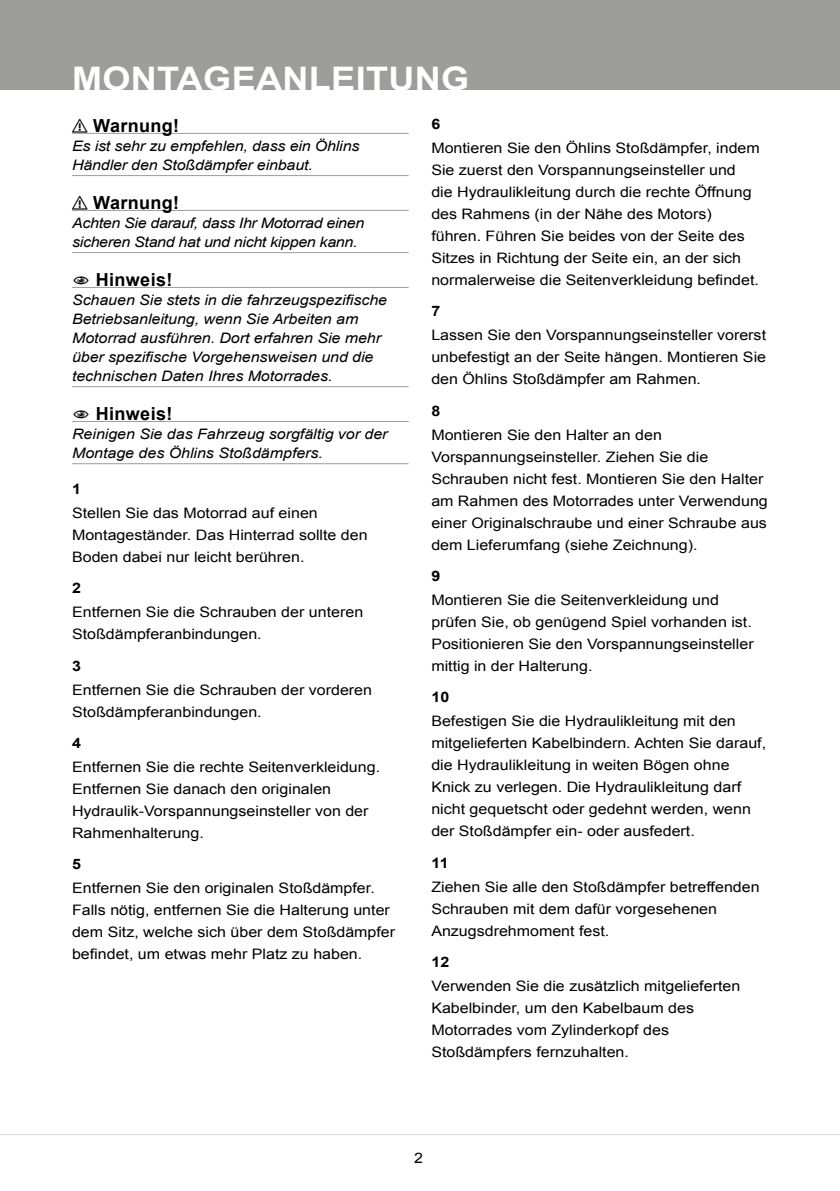
<style>
.page{position:relative;width:840px;height:1191px;background:#fff}
.page>*{position:absolute;margin:0;border:0;box-sizing:border-box;transform-origin:0 0}
.t1{font:700 32.4px "Arial";letter-spacing:.01em;color:#fff;scale:1.11 1}
.t2{font:700 18px "Arial";color:#000}
.t3{font:14.4px/22px "Arial";color:#000;scale:1.11 1}
.t4{font:italic 14.4px/19px "Arial";letter-spacing:-.005em;color:#000;scale:1.11 1}
.t5{font:700 14.4px "Arial";color:#000;scale:1.11 1}
</style>
<div class="page">
<div style="left:0;top:0;width:839px;height:90px;background:#9d9d9c"></div>
<hr style="left:0;top:1134px;width:838px;height:1px;background:#dadada">
<hr style="left:72px;top:133px;width:336px;height:1px;background:#9d9d9c">
<hr style="left:72px;top:175px;width:336px;height:1px;background:#9d9d9c">
<hr style="left:72px;top:210px;width:336px;height:1px;background:#9d9d9c">
<hr style="left:72px;top:252px;width:336px;height:1px;background:#9d9d9c">
<hr style="left:72px;top:287px;width:336px;height:1px;background:#9d9d9c">
<hr style="left:72px;top:386px;width:336px;height:1px;background:#9d9d9c">
<hr style="left:72px;top:421px;width:336px;height:1px;background:#9d9d9c">
<hr style="left:72px;top:463px;width:336px;height:1px;background:#9d9d9c">
<h1 class="t1" style="left:72px;top:57px;width:359px">MONTAGEANLEITUNG</h1>
<p class="t2" style="left:72px;top:113px;width:48px">⚠ WARNUNG!</p>
<p class="t4" style="left:72px;top:136px;width:260px">Es ist sehr zu empfehlen, dass ein Öhlins<br>Händler den Stoßdämpfer einbaut.</p>
<p class="t2" style="left:72px;top:190px;width:48px">⚠ WARNUNG!</p>
<p class="t4" style="left:72px;top:213px;width:264px">Achten Sie darauf, dass Ihr Motorrad einen sicheren Stand hat und nicht kippen kann.</p>
<p class="t2" style="left:90px;top:267px;width:10px">1HI</p>
<p class="t2" style="left:126px;top:267px;width:48px">NWEI S!</p>
<p class="t4" style="left:72px;top:290px;width:285px">Schauen Sie stets in die fahrzeugspezifische Betriebsanleitung, wenn Sie Arbeiten am Motorrad ausführen. Dort erfahren Sie mehr über spezifische Vorgehensweisen und die technischen Daten Ihres Motorrades.</p>
<p class="t2" style="left:90px;top:401px;width:10px">1HI</p>
<p class="t2" style="left:126px;top:401px;width:48px">NWEI S!</p>
<p class="t4" style="left:72px;top:424px;width:285px">Reinigen Sie das Fahrzeug sorgfältig vor der<br>Montage des Öhlins Stoßdämpfers.</p>
<p class="t5" style="left:431px;top:114px;width:10px">6</p>
<p class="t3" style="left:431px;top:137px;width:297px">Montieren Sie den Öhlins Stoßdämpfer, indem Sie zuerst den Vorspannungseinsteller und die Hydraulikleitung durch die rechte Öffnung des Rahmens (in der Nähe des Motors) führen. Führen Sie beides von der Seite des Sitzes in Richtung der Seite ein, an der sich normalerweise die Seitenverkleidung befindet.</p>
<p class="t5" style="left:431px;top:301px;width:10px">7</p>
<p class="t3" style="left:431px;top:324px;width:303px;text-align:justify">Lassen Sie den Vorspannungseinsteller vorerst unbefestigt an der Seite hängen. Montieren Sie den Öhlins Stoßdämpfer am Rahmen.</p>
<p class="t5" style="left:431px;top:401px;width:10px">8</p>
<p class="t3" style="left:431px;top:424px;width:304px">Montieren Sie den Halter an den Vorspannungseinsteller. Ziehen Sie die Schrauben nicht fest. Montieren Sie den Halter am Rahmen des Motorrades unter Verwendung einer Originalschraube und einer Schraube aus dem Lieferumfang (siehe Zeichnung).</p>
<p class="t5" style="left:431px;top:566px;width:10px">9</p>
<p class="t3" style="left:431px;top:589px;width:292px">Montieren Sie die Seitenverkleidung und prüfen Sie, ob genügend Spiel vorhanden ist.<br>Positionieren Sie den Vorspannungseinsteller mittig in der Halterung.</p>
<p class="t5" style="left:431px;top:687px;width:18px">10</p>
<p class="t3" style="left:431px;top:710px;width:303px">Befestigen Sie die Hydraulikleitung mit den mitgelieferten Kabelbindern. Achten Sie darauf, die Hydraulikleitung in weiten Bögen ohne Knick zu verlegen. Die Hydraulikleitung darf nicht gequetscht oder gedehnt werden, wenn der Stoßdämpfer ein- oder ausfedert.</p>
<p class="t5" style="left:431px;top:853px;width:17px">11</p>
<p class="t3" style="left:431px;top:876px;width:297px">Ziehen Sie alle den Stoßdämpfer betreffenden<br>Schrauben mit dem dafür vorgesehenen<br>Anzugsdrehmoment fest.</p>
<p class="t5" style="left:431px;top:952px;width:18px">12</p>
<p class="t3" style="left:431px;top:975px;width:279px">Verwenden Sie die zusätzlich mitgelieferten Kabelbinder, um den Kabelbaum des Motorrades vom Zylinderkopf des Stoßdämpfers fernzuhalten.</p>
<p class="t5" style="left:72px;top:479px;width:10px">1</p>
<p class="t3" style="left:72px;top:502px;width:268px">Stellen Sie das Motorrad auf einen<br>Montageständer. Das Hinterrad sollte den<br>Boden dabei nur leicht berühren.</p>
<p class="t5" style="left:72px;top:578px;width:10px">2</p>
<p class="t3" style="left:72px;top:601px;width:264px">Entfernen Sie die Schrauben der unteren<br>Stoßdämpferanbindungen.</p>
<p class="t5" style="left:72px;top:656px;width:10px">3</p>
<p class="t3" style="left:72px;top:678px;width:272px">Entfernen Sie die Schrauben der vorderen<br>Stoßdämpferanbindungen.</p>
<p class="t5" style="left:72px;top:733px;width:10px">4</p>
<p class="t3" style="left:72px;top:756px;width:279px">Entfernen Sie die rechte Seitenverkleidung.<br>Entfernen Sie danach den originalen Hydraulik-Vorspannungseinsteller von der Rahmenhalterung.</p>
<p class="t5" style="left:72px;top:854px;width:10px">5</p>
<p class="t3" style="left:72px;top:877px;width:292px">Entfernen Sie den originalen Stoßdämpfer.<br>Falls nötig, entfernen Sie die Halterung unter dem Sitz, welche sich über dem Stoßdämpfer befindet, um etwas mehr Platz zu haben.</p>
<p class="t3" style="left:414px;top:1147px;width:10px">2</p>
</div>
